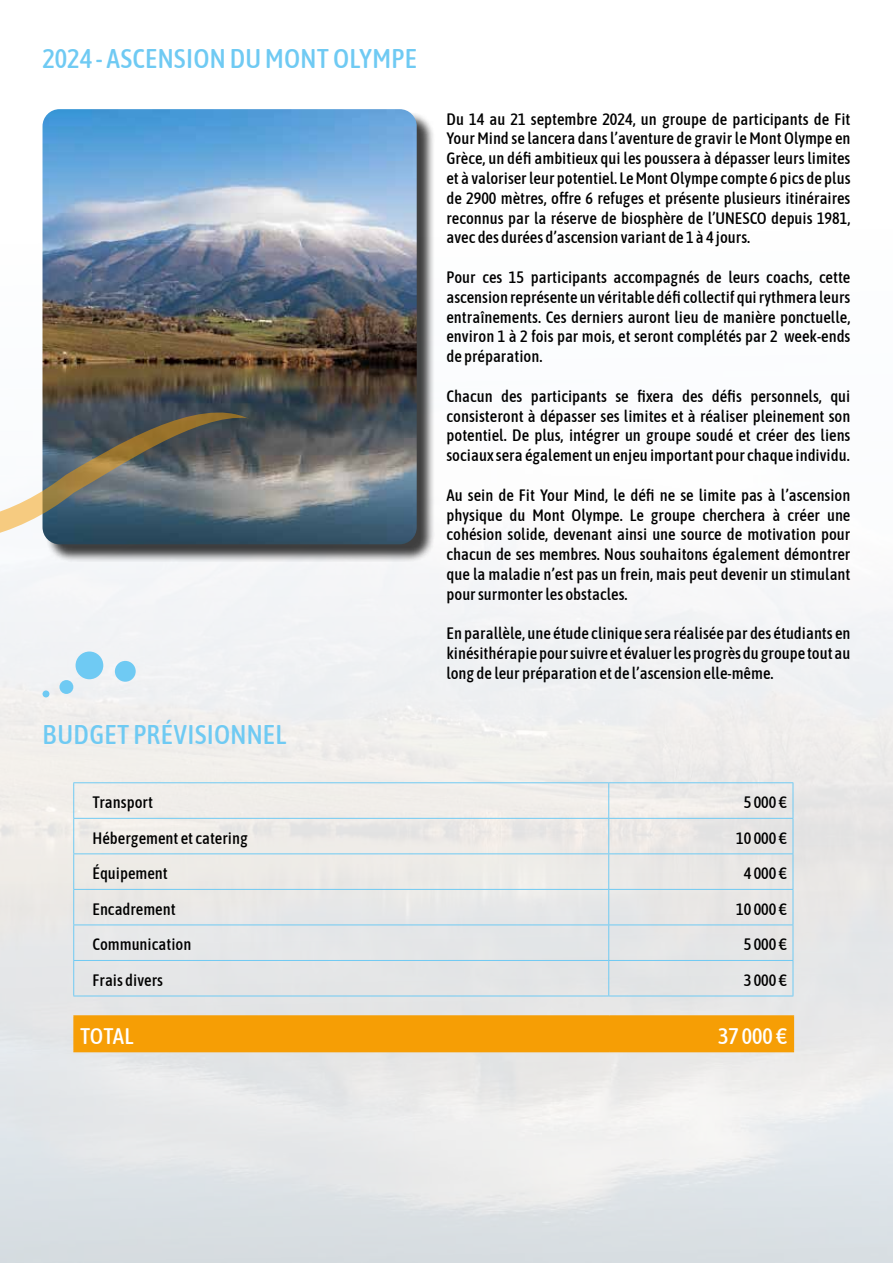
<style>
.page{position:relative;width:893px;height:1263px;background:#fff}
.page>*{position:absolute;margin:0;border:0;box-sizing:border-box;transform-origin:0 0}
.t1{font:500 27px "Asap Condensed";letter-spacing:.01em;color:#6fcaf3}
.t2{font:500 22.5px "Asap Condensed";color:#fff}
.t3{font:500 16.5px/19.8px "Asap Condensed";color:#000;text-align:justify}
</style>
<div class="page">
<div style="left:45px;top:111px;width:390px;height:452px;background:#000;opacity:.75"></div>
<img style="left:43px;top:109px;width:374px;height:435px">
<img style="left:0;top:208px;width:249px;height:416px">
<div style="left:76px;top:651px;width:27px;height:28px;background:#6fcaf3;border-radius:50%"></div>
<div style="left:115px;top:661px;width:21px;height:21px;background:#6fcaf3;border-radius:50%"></div>
<div style="left:43px;top:690px;width:6px;height:7px;background:#6fcaf3;border-radius:50%"></div>
<div style="left:59px;top:680px;width:14px;height:14px;background:#6fcaf3;border-radius:50%"></div>
<hr style="left:73px;top:782px;width:536px;height:1px;background:#6fcaf3">
<hr style="left:73px;top:783px;width:1px;height:35px;background:#6fcaf3">
<hr style="left:609px;top:782px;width:184px;height:1px;background:#6fcaf3">
<hr style="left:608px;top:783px;width:1px;height:35px;background:#6fcaf3">
<hr style="left:793px;top:783px;width:1px;height:35px;background:#6fcaf3">
<hr style="left:73px;top:818px;width:536px;height:1px;background:#6fcaf3">
<hr style="left:73px;top:819px;width:1px;height:34px;background:#6fcaf3">
<hr style="left:609px;top:818px;width:184px;height:1px;background:#6fcaf3">
<hr style="left:608px;top:819px;width:1px;height:34px;background:#6fcaf3">
<hr style="left:793px;top:819px;width:1px;height:34px;background:#6fcaf3">
<hr style="left:73px;top:853px;width:536px;height:1px;background:#6fcaf3">
<hr style="left:73px;top:854px;width:1px;height:35px;background:#6fcaf3">
<hr style="left:609px;top:853px;width:184px;height:1px;background:#6fcaf3">
<hr style="left:608px;top:854px;width:1px;height:35px;background:#6fcaf3">
<hr style="left:793px;top:854px;width:1px;height:35px;background:#6fcaf3">
<hr style="left:73px;top:889px;width:536px;height:1px;background:#6fcaf3">
<hr style="left:73px;top:890px;width:1px;height:34px;background:#6fcaf3">
<hr style="left:609px;top:889px;width:184px;height:1px;background:#6fcaf3">
<hr style="left:608px;top:890px;width:1px;height:34px;background:#6fcaf3">
<hr style="left:793px;top:890px;width:1px;height:34px;background:#6fcaf3">
<hr style="left:73px;top:924px;width:536px;height:1px;background:#6fcaf3">
<hr style="left:73px;top:925px;width:1px;height:35px;background:#6fcaf3">
<hr style="left:609px;top:924px;width:184px;height:1px;background:#6fcaf3">
<hr style="left:608px;top:925px;width:1px;height:35px;background:#6fcaf3">
<hr style="left:793px;top:925px;width:1px;height:35px;background:#6fcaf3">
<hr style="left:73px;top:960px;width:536px;height:1px;background:#6fcaf3">
<hr style="left:73px;top:961px;width:1px;height:35px;background:#6fcaf3">
<hr style="left:609px;top:960px;width:184px;height:1px;background:#6fcaf3">
<hr style="left:608px;top:961px;width:1px;height:35px;background:#6fcaf3">
<hr style="left:793px;top:961px;width:1px;height:35px;background:#6fcaf3">
<hr style="left:73px;top:996px;width:536px;height:1px;background:#6fcaf3">
<hr style="left:609px;top:996px;width:184px;height:1px;background:#6fcaf3">
<div style="left:75px;top:1017px;width:718px;height:34px;background:#f69e05"></div>
<hr style="left:73px;top:1015px;width:536px;height:2px;background:#f69e05">
<hr style="left:73px;top:1017px;width:2px;height:34px;background:#f69e05">
<hr style="left:609px;top:1015px;width:185px;height:2px;background:#f69e05">
<hr style="left:608px;top:1017px;width:2px;height:34px;background:#f69e05">
<hr style="left:793px;top:1017px;width:1px;height:34px;background:#f69e05">
<hr style="left:73px;top:1051px;width:536px;height:1px;background:#f69e05">
<hr style="left:609px;top:1051px;width:185px;height:1px;background:#f69e05">
<h1 class="t1" style="left:43px;top:40px;width:376px">2024 - ASCENSION DU MONT OLYMPE</h1>
<h1 class="t1" style="left:43px;top:716px;width:245px">BUDGET PRÉVISIONNEL</h1>
<p class="t3" style="left:446px;top:108px;width:406px">Du 14 au 21 septembre 2024, un groupe de participants de Fit Your Mind se lancera dans l’aventure de gravir le Mont Olympe en Grèce, un défi ambitieux qui les poussera à dépasser leurs limites et à valoriser leur potentiel. Le Mont Olympe compte 6 pics de plus de 2900 mètres, offre 6 refuges et présente plusieurs itinéraires reconnus par la réserve de biosphère de l’UNESCO depuis 1981, avec des durées d’ascension variant de 1 à 4 jours.</p>
<p class="t3" style="left:446px;top:267px;width:405px">Pour ces 15 participants accompagnés de leurs coachs, cette ascension représente un véritable défi collectif qui rythmera leurs entraînements. Ces derniers auront lieu de manière ponctuelle, environ 1 à 2 fois par mois, et seront complétés par 2 week-ends de préparation.</p>
<p class="t3" style="left:446px;top:385px;width:405px">Chacun des participants se fixera des défis personnels, qui consisteront à dépasser ses limites et à réaliser pleinement son potentiel. De plus, intégrer un groupe soudé et créer des liens sociaux sera également un enjeu important pour chaque individu.</p>
<p class="t3" style="left:446px;top:484px;width:405px">Au sein de Fit Your Mind, le défi ne se limite pas à l’ascension physique du Mont Olympe. Le groupe cherchera à créer une cohésion solide, devenant ainsi une source de motivation pour chacun de ses membres. Nous souhaitons également démontrer que la maladie n’est pas un frein, mais peut devenir un stimulant pour surmonter les obstacles.</p>
<p class="t3" style="left:446px;top:623px;width:405px">En parallèle, une étude clinique sera réalisée par des étudiants en kinésithérapie pour suivre et évaluer les progrès du groupe tout au long de leur préparation et de l’ascension elle-même.</p>
<p class="t3" style="left:92px;top:792px;width:62px">Transport</p>
<p class="t3" style="left:744px;top:792px;width:45px">5 000 €</p>
<p class="t3" style="left:92px;top:827px;width:157px">Hébergement et catering</p>
<p class="t3" style="left:736px;top:827px;width:52px">10 000 €</p>
<p class="t3" style="left:92px;top:863px;width:77px">Équipement</p>
<p class="t3" style="left:744px;top:863px;width:45px">4 000 €</p>
<p class="t3" style="left:92px;top:898px;width:85px">Encadrement</p>
<p class="t3" style="left:736px;top:898px;width:52px">10 000 €</p>
<p class="t3" style="left:92px;top:934px;width:100px">Communication</p>
<p class="t3" style="left:744px;top:934px;width:45px">5 000 €</p>
<p class="t3" style="left:92px;top:969px;width:72px">Frais divers</p>
<p class="t3" style="left:744px;top:969px;width:45px">3 000 €</p>
<h2 class="t2" style="left:80px;top:1021px;width:55px">TOTAL</h2>
<h2 class="t2" style="left:718px;top:1021px;width:71px">37 000 €</h2>
</div>
